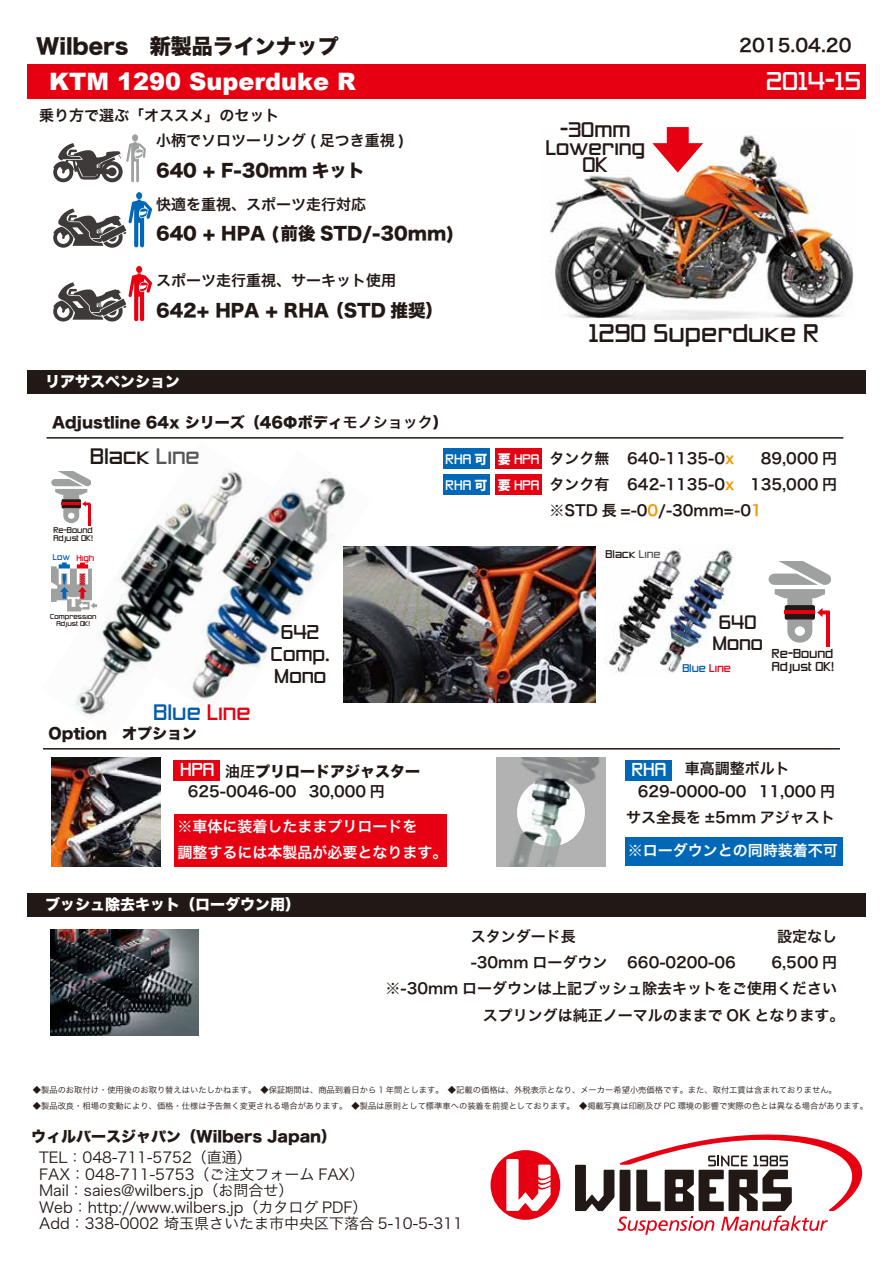
<style>
.page{position:relative;width:893px;height:1263px;background:#fff}
.page>*{position:absolute;margin:0;border:0;box-sizing:border-box;transform-origin:0 0}
.t1{font:900 24px "Arial";color:#fff}
.t2{font:24px "Zero Threes";color:#fff}
.t3{font:23.7px "Zero Threes";color:#221815}
.t4{font:21px "Hira Kaku Std N W8";color:#221815}
.t5{font:20.85px "Zero Threes";color:#221815}
.t6{font:20.85px "Zero Threes";color:#005bac}
.t7{font:19.65px/17.7px "Zero Threes";color:#221815;text-align:center}
.t8{font:18.6px/22px "Zero Threes";color:#221815;text-align:center}
.t9{font:18.15px/21.5px "Zero Threes";color:#221815;text-align:center}
.t10{font:18px "Hira Kaku Pro N W6";color:#221815}
.t11{font:17.55px "Hira Kaku Std N W8";color:#221815}
.t12{font:17.4px "Zero Threes";color:#fff}
.t13{font:15px/26.2px "Hira Kaku Pro N W6";color:#221815}
.t14{font:15px/16.5px "Hira Kaku Pro N W3";color:#221815}
.t15{font:15px "Hira Kaku Std N W8";color:#221815}
.t16{font:15px/26.2px "Hira Kaku Pro N W6";color:#fff}
.t17{font:15px "Hira Kaku Std N W8";color:#fff}
.t18{font:12.9px/26px "Zero Threes";color:#fff}
.t19{font:12.15px/12.8px "Zero Threes";color:#221815}
.t20{font:10.5px "Zero Threes";color:#221815}
.t21{font:10.5px "Zero Threes";color:#005bac}
.t22{font:8.25px "Hira Kaku Pro N W3";color:#221815}
.t23{font:7.95px "Zero Threes";color:#e60012}
.t24{font:7.65px/8.1px "Zero Threes";color:#221815}
.t25{font:6.6px/6.9px "Zero Threes";color:#221815;text-align:center}
.s1{font-family:"Hira Kaku Pro N W6"}
.s2{color:#595757}
.s3{color:#005bac}
.s4{color:#e60012}
.s5{font-family:"Koz Go Pr 6 N";font-weight:800}
.s6{color:#f39700}
</style>
<div class="page">
<div style="left:27px;top:64px;width:838px;height:35px;background:#e60012"></div>
<div style="left:27px;top:893px;width:838px;height:24px;background:#221815"></div>
<svg style="left:491px;top:1150px;width:69px;height:70px"></svg>
<svg style="left:575px;top:1134px;width:288px;height:101px"></svg>
<img style="left:51px;top:758px;width:109px;height:109px">
<img style="left:373px;top:547px;width:223px;height:156px">
<img style="left:50px;top:929px;width:149px;height:107px">
<hr style="left:43px;top:748px;width:797px;height:1px;background:#221815">
<svg style="left:496px;top:758px;width:109px;height:109px"></svg>
<div style="left:174px;top:814px;width:272px;height:53px;background:#e60012"></div>
<div style="left:625px;top:838px;width:217px;height:28px;background:#0068b7"></div>
<div style="left:173px;top:760px;width:47px;height:20px;background:#e60012"></div>
<div style="left:625px;top:760px;width:46px;height:20px;background:#0068b7"></div>
<img style="left:549px;top:135px;width:305px;height:184px">
<svg style="left:652px;top:127px;width:51px;height:46px"></svg>
<div style="left:136px;top:192px;width:6px;height:7px;background:#0068b7;border-radius:50%"></div>
<svg style="left:53px;top:199px;width:99px;height:49px"></svg>
<div style="left:136px;top:266px;width:6px;height:7px;background:#e60012;border-radius:50%"></div>
<svg style="left:53px;top:273px;width:99px;height:49px"></svg>
<div style="left:132px;top:134px;width:6px;height:7px;background:#9fa0a0;border-radius:50%"></div>
<svg style="left:53px;top:142px;width:93px;height:40px"></svg>
<div style="left:27px;top:370px;width:838px;height:23px;background:#221815"></div>
<hr style="left:47px;top:437px;width:796px;height:2px;background:#221815">
<div style="left:495px;top:449px;width:47px;height:20px;background:#e60012"></div>
<div style="left:443px;top:449px;width:47px;height:20px;background:#0068b7"></div>
<div style="left:495px;top:475px;width:47px;height:20px;background:#e60012"></div>
<div style="left:443px;top:475px;width:47px;height:20px;background:#0068b7"></div>
<img style="left:605px;top:548px;width:129px;height:125px">
<svg style="left:768px;top:562px;width:62px;height:80px"></svg>
<hr style="left:826px;top:612px;width:4px;height:35px;background:#e60012">
<img style="left:67px;top:523px;width:85px;height:193px">
<img style="left:152px;top:471px;width:221px;height:234px">
<svg style="left:51px;top:562px;width:46px;height:49px"></svg>
<svg style="left:51px;top:471px;width:40px;height:52px"></svg>
<hr style="left:88px;top:504px;width:2px;height:22px;background:#e60012">
<h3 class="t4" style="left:36px;top:34px;width:304px">Wilbers　新製品ラインナップ</h3>
<p class="t10" style="left:739px;top:29px;width:114px">2015.04.20</p>
<h1 class="t1" style="left:49px;top:64px;width:308px">KTM 1290 Superduke R</h1>
<h1 class="t2" style="left:766px;top:68px;width:97px">2014-15</h1>
<p class="t13" style="left:39px;top:102px;width:242px">乗り方で選ぶ「オススメ」のセット</p>
<p class="t13" style="left:156px;top:127px;width:250px">小柄でソロツーリング ( 足つき重視 )</p>
<p class="t11" style="left:156px;top:161px;width:210px">640 + F-30mm キット</p>
<p class="t13" style="left:156px;top:190px;width:211px">快適を重視、スポーツ走行対応</p>
<p class="t11" style="left:156px;top:224px;width:300px">640 + HPA (前後 STD/-30mm)</p>
<p class="t13" style="left:156px;top:267px;width:242px">スポーツ走行重視、サーキット使用</p>
<p class="t11" style="left:156px;top:301px;width:289px">642+ HPA + RHA （STD 推奨）</p>
<p class="t17" style="left:45px;top:373px;width:136px">リアサスペンション</p>
<p class="t15" style="left:52px;top:414px;width:397px">Adjustline 64x シリーズ（46Φボディ<span class="s1">モノショック</span>）</p>
<h3 class="t7" style="left:546px;top:123px;width:101px">-30mm<br>Lowering<br>OK</h3>
<h2 class="t3" style="left:589px;top:320px;width:231px">1290 Superduke R</h2>
<h3 class="t5" style="left:90px;top:445px;width:111px">Black <span class="s2">Line</span></h3>
<p class="t24" style="left:53px;top:527px;width:41px">Re-Bound<br>Adjust OK!</p>
<p class="t23" style="left:53px;top:553px;width:43px"><span class="s3">Low</span> High</p>
<p class="t25" style="left:50px;top:614px;width:48px">Compression<br>Adjust OK!</p>
<h3 class="t6" style="left:153px;top:701px;width:99px">Blue <span class="s4">Line</span></h3>
<p class="t15" style="left:49px;top:725px;width:150px">Option　オプション</p>
<p class="t8" style="left:271px;top:623px;width:60px">642<br>Comp.<br>Mono</p>
<p class="t18" style="left:446px;top:448px;width:95px">RHA <span class="s5">可 要</span> HPA<br>RHA <span class="s5">可 要</span> HPA</p>
<p class="t13" style="left:549px;top:444px;width:214px">タンク無<br>タンク有<br>※STD 長 =-0<span class="s6">0</span>/-30mm=-0<span class="s6">1</span></p>
<p class="t13" style="left:627px;top:444px;width:109px">640-1135-0<span class="s6">x<br></span>642-1135-0<span class="s6">x</span></p>
<p class="t13" style="left:750px;top:444px;width:88px;text-align:right">89,000 円<br>135,000 円</p>
<p class="t20" style="left:606px;top:549px;width:57px">Black <span class="s2">Line</span></p>
<p class="t9" style="left:712px;top:613px;width:52px">640<br>Mono</p>
<p class="t21" style="left:682px;top:663px;width:50px">Blue <span class="s4">Line</span></p>
<p class="t19" style="left:772px;top:649px;width:64px">Re-Bound<br>Adjust OK!</p>
<p class="t13" style="left:638px;top:756px;width:199px;line-height:23px;text-align:center">車高調整ボルト<br>629-0000-00 11,000 円</p>
<p class="t13" style="left:626px;top:804px;width:210px">サス全長を ±5mm アジャスト</p>
<p class="t12" style="left:180px;top:760px;width:36px">HPA</p>
<p class="t12" style="left:632px;top:760px;width:36px">RHA</p>
<p class="t15" style="left:225px;top:763px;width:196px"><span class="s1">油圧</span>プリロードアジャスター</p>
<p class="t13" style="left:188px;top:778px;width:199px">625-0046-00 30,000 円</p>
<p class="t16" style="left:177px;top:812px;width:271px">※車体に装着したままプリロードを<br>調整するには本製品が必要となります。</p>
<p class="t16" style="left:628px;top:837px;width:212px">※ローダウンとの同時装着不可</p>
<p class="t17" style="left:45px;top:896px;width:256px">ブッシュ除去キット（ローダウン用）</p>
<p class="t13" style="left:471px;top:922px;width:138px">スタンダード長-30mm ローダウン</p>
<p class="t13" style="left:777px;top:922px;width:61px">設定なし</p>
<p class="t13" style="left:772px;top:949px;width:67px">6,500 円</p>
<p class="t13" style="left:385px;top:975px;width:453px">※-30mm ローダウンは上記ブッシュ除去キットをご使用ください</p>
<p class="t13" style="left:483px;top:1001px;width:363px">スプリングは純正ノーマルのままで OK となります。</p>
<p class="t13" style="left:627px;top:949px;width:110px">660-0200-06</p>
<p class="t22" style="left:33px;top:1083px;width:805px">◆製品のお取付け・使用後のお取り替えはいたしかねます。　◆保証期間は、商品到着日から 1 年間とします。　◆記載の価格は、外税表示となり、メーカー希望小売価格です。また、取付工賃は含まれておりません。</p>
<p class="t22" style="left:33px;top:1099px;width:837px">◆製品改良・相場の変動により、価格・仕様は予告無く変更される場合があります。　◆製品は原則として標準車への装着を前提としております。　◆掲載写真は印刷及び PC 環境の影響で実際の色とは異なる場合があります。</p>
<p class="t15" style="left:31px;top:1128px;width:307px">ウィルバースジャパン（Wilbers Japan）</p>
<p class="t14" style="left:39px;top:1148px;width:425px">TEL：048-711-5752（直通）<br>FAX：048-711-5753（ご注文フォーム FAX）<br>Mail：saies@wilbers.jp（お問合せ）<br>Web：http://www.wilbers.jp（カタログ PDF）<br>Add：338-0002 埼玉県さいたま市中央区下落合 5-10-5-311</p>
</div>
